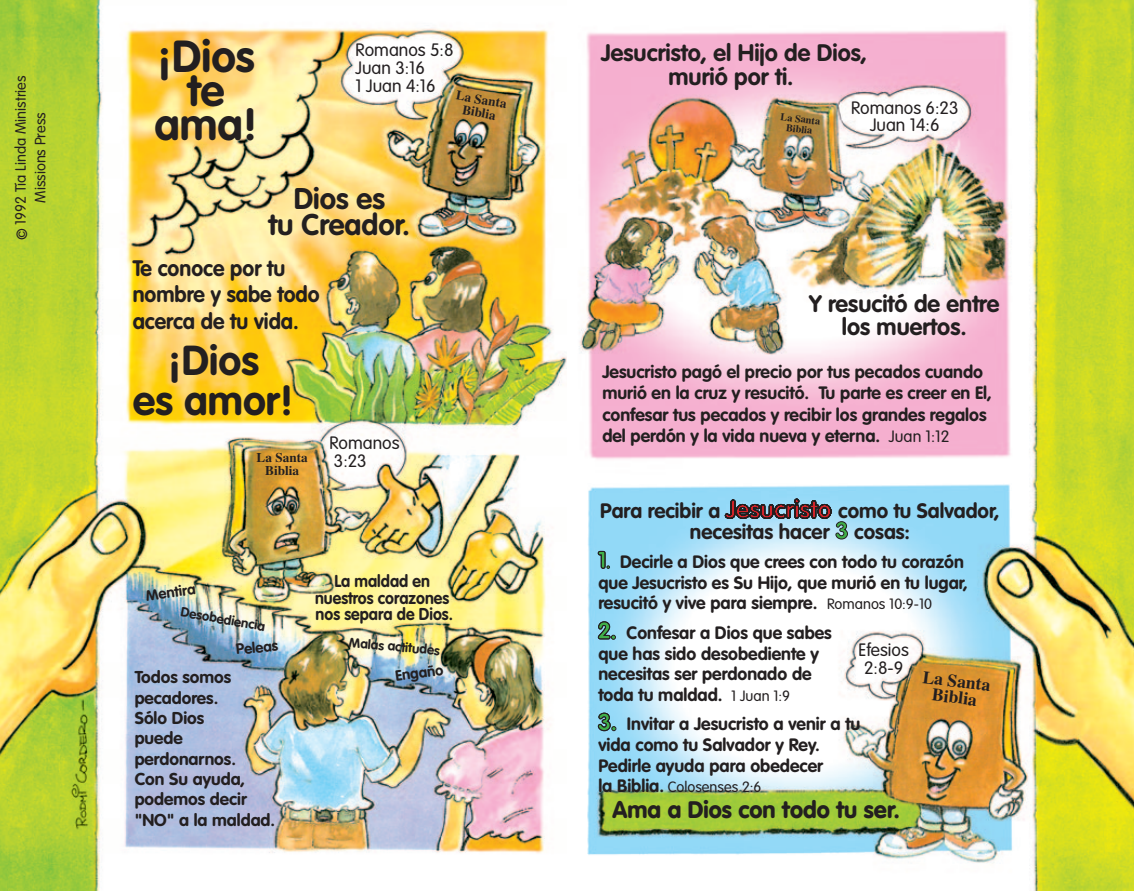
<style>
.page{position:relative;width:1134px;height:891px;background:#fff}
.page>*{position:absolute;margin:0;border:0;box-sizing:border-box;transform-origin:0 0}
.t1{font:700 44.1px/34px "VAG Rounded";color:#231f20;text-align:center}
.t2{font:700 41.18px/39.8px "VAG Rounded";color:#231f20;text-align:center}
.t3{font:700 29.47px/26.6px "VAG Rounded";color:#231f20;text-align:center}
.t4{font:700 23.62px/23.6px "VAG Rounded";color:#231f20;text-align:center}
.t5{font:900 23.62px "VAG Rounded";color:#231f20}
.t6{font:700 22.05px/26.6px "VAG Rounded";color:#231f20;scale:.96 1}
.t7{font:700 20.7px/20.7px "VAG Rounded";color:#231f20;text-align:center}
.t8{font:700 17.78px/20.7px "VAG Rounded";color:#231f20}
.t9{font:300 17.78px/17.8px "VAG Rounded";color:#231f20;text-align:center}
.t10{font:700 17.78px/16.2px "Times";color:#231f20;text-align:center}
.t11{font:700 16.88px/20.2px "VAG Rounded";color:#231f20}
.t12{font:700 16.88px/16.2px "VAG Rounded";color:#231f20;text-align:center;scale:.94 1}
.t13{font:300 14.85px/19.8px "VAG Rounded";color:#231f20;text-align:center}
.t14{font:700 14.85px "VAG Rounded";color:#231f20}
.t15{font:700 14.62px "VAG Rounded";color:#231f20}
.t16{font:700 13.28px "VAG Rounded";color:#231f20}
.t17{font:700 13.28px/13.3px "Times";color:#231f20;text-align:center}
.t18{font:700 10.35px/10.3px "Times";color:#231f20;text-align:center}
.s1{font-weight:300;font-size:16.2px}
.s2{font-size:24.97px}
.s3{font-size:23.62px;color:#40ae49}
.s4{font-weight:900;font-size:23.62px;color:#40ae49}
.s5{font-weight:900;font-size:14.85px;color:#40ae49}
.s6{font-weight:300;font-size:14.85px}
.s7{font-weight:700;font-size:17.78px}
</style>
<div class="page">
<img style="left:0;top:0;width:1134px;height:891px">
<p class="t13" style="left:12px;top:240px;width:166px;rotate:-90deg">© 1992 Tía Linda Ministries<br>Missions Press</p>
<p class="t1" style="left:154px;top:43px;width:105px">¡Dios te ama!</p>
<p class="t9" style="left:356px;top:43px;width:99px;text-align:left">Romanos 5:8<br>Juan 3:16<br>1 Juan 4:16</p>
<p class="t17" style="left:457px;top:90px;width:53px;rotate:10deg">La Santa<br>Biblia</p>
<p class="t3" style="left:269px;top:187px;width:143px">Dios es<br>tu Creador.</p>
<p class="t6" style="left:133px;top:257px;width:196px">Te conoce por tu nombre y sabe todo acerca de tu vida.</p>
<p class="t2" style="left:133px;top:344px;width:162px">¡Dios<br>es amor!</p>
<p class="t17" style="left:257px;top:452px;width:53px">La Santa<br>Biblia</p>
<p class="t9" style="left:329px;top:436px;width:72px;text-align:left">Romanos<br>3:23</p>
<p class="t14" style="left:145px;top:589px;width:51px;rotate:-7deg">Mentira</p>
<p class="t16" style="left:182px;top:606px;width:87px;rotate:10deg">Desobediencia</p>
<p class="t12" style="left:315px;top:575px;width:148px">La maldad en nuestros corazones nos separa de Dios.</p>
<p class="t14" style="left:236px;top:643px;width:44px;rotate:-5deg">Peleas</p>
<p class="t16" style="left:349px;top:637px;width:93px;rotate:5deg">Malas actitudes</p>
<p class="t11" style="left:135px;top:669px;width:142px">Todos somos pecadores.<br>Sólo Dios<br>puede perdonarnos.<br>Con Su ayuda, podemos decir "NO" a la maldad.</p>
<p class="t15" style="left:395px;top:670px;width:50px;rotate:-8deg">Engaño</p>
<p class="t4" style="left:601px;top:43px;width:267px">Jesucristo, el Hijo de Dios, murió por ti.</p>
<p class="t18" style="left:781px;top:112px;width:41px;rotate:7deg">La Santa<br>Biblia</p>
<p class="t9" style="left:851px;top:100px;width:109px">Romanos 6:23<br>Juan 14:6</p>
<p class="t4" style="left:809px;top:293px;width:192px">Y resucitó de entre los muertos.</p>
<p class="t8" style="left:602px;top:363px;width:391px">Jesucristo pagó el precio por tus pecados cuando murió en la cruz y resucitó. Tu parte es creer en El, confesar tus pecados y recibir los grandes regalos del perdón y la vida nueva y eterna. <span class="s1">Juan 1:12</span></p>
<p class="t7" style="left:600px;top:502px;width:401px">Para recibir a <span class="s2">Jesucristo</span> como tu Salvador, necesitas hacer <span class="s3">3</span> cosas:</p>
<p class="t8" style="left:598px;top:553px;width:371px"><span class="s4">1</span><span class="s5">.</span> Decirle a Dios que crees con todo tu corazón que Jesucristo es Su Hijo, que murió en tu lugar, resucitó y vive para siempre. <span class="s6">Romanos 10:9-10</span></p>
<p class="t8" style="left:598px;top:624px;width:235px"><span class="s4">2.</span> Confesar a Dios que sabes que has sido desobediente y necesitas ser perdonado de toda tu maldad. <span class="s6">1 Juan 1:9</span></p>
<p class="t8" style="left:598px;top:715px;width:264px"><span class="s4">3.</span> Invitar a Jesucristo a venir a tu vida como tu Salvador y Rey.<br>Pedirle ayuda para obedecer</p>
<p class="t13" style="left:598px;top:778px;width:165px"><span class="s7">la Biblia.</span> Colosenses 2:6</p>
<p class="t9" style="left:859px;top:643px;width:52px">Efesios<br>2:8-9</p>
<p class="t10" style="left:924px;top:670px;width:70px;rotate:7deg">La Santa<br>Biblia</p>
<p class="t5" style="left:613px;top:799px;width:289px">Ama a Dios con todo tu ser.</p>
</div>
